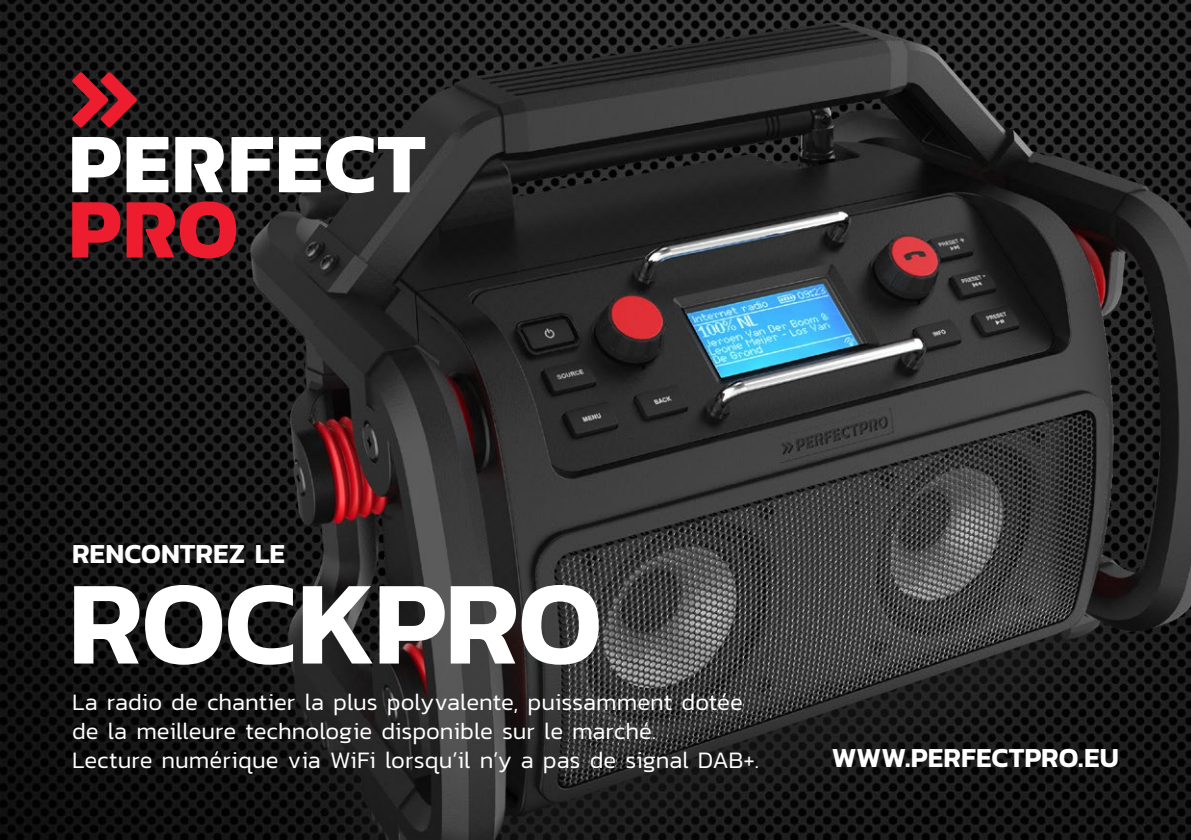
<style>
.page{position:relative;width:1191px;height:840px;background:#fff}
.page>*{position:absolute;margin:0;border:0;box-sizing:border-box;transform-origin:0 0}
.t1{font:600 120px "Kanit";letter-spacing:-.015em;color:#fff}
.t2{font:600 28px "Kanit";color:#fff}
.t3{font:300 24px/28.8px "Kanit";color:#fff}
</style>
<div class="page">
<img style="left:0;top:0;width:122px;height:839px">
<img style="left:122px;top:0;width:1069px;height:839px">
<svg style="left:72px;top:72px;width:65px;height:56px;background:#7f1720"></svg>
<svg style="left:72px;top:137px;width:49px;height:55px"></svg>
<svg style="left:127px;top:137px;width:41px;height:55px"></svg>
<svg style="left:231px;top:137px;width:42px;height:55px"></svg>
<svg style="left:279px;top:136px;width:146px;height:57px"></svg>
<svg style="left:72px;top:202px;width:49px;height:55px;background:#a51925"></svg>
<svg style="left:127px;top:201px;width:109px;height:57px;background:#a31a25"></svg>
<svg style="left:175px;top:137px;width:49px;height:55px"></svg>
<p class="t2" style="left:72px;top:532px;width:214px">RENCONTREZ LE</p>
<h1 class="t1" style="left:68px;top:531px;width:536px">ROCKPRO</h1>
<p class="t3" style="left:72px;top:687px;width:688px">La radio de chantier la plus polyvalente, puissamment dotée de la meilleure technologie disponible sur le marché.<br>Lecture numérique via WiFi lorsqu’il n’y a pas de signal DAB+.</p>
<p class="t2" style="left:832px;top:735px;width:288px">WWW.PERFECTPRO.EU</p>
</div>
